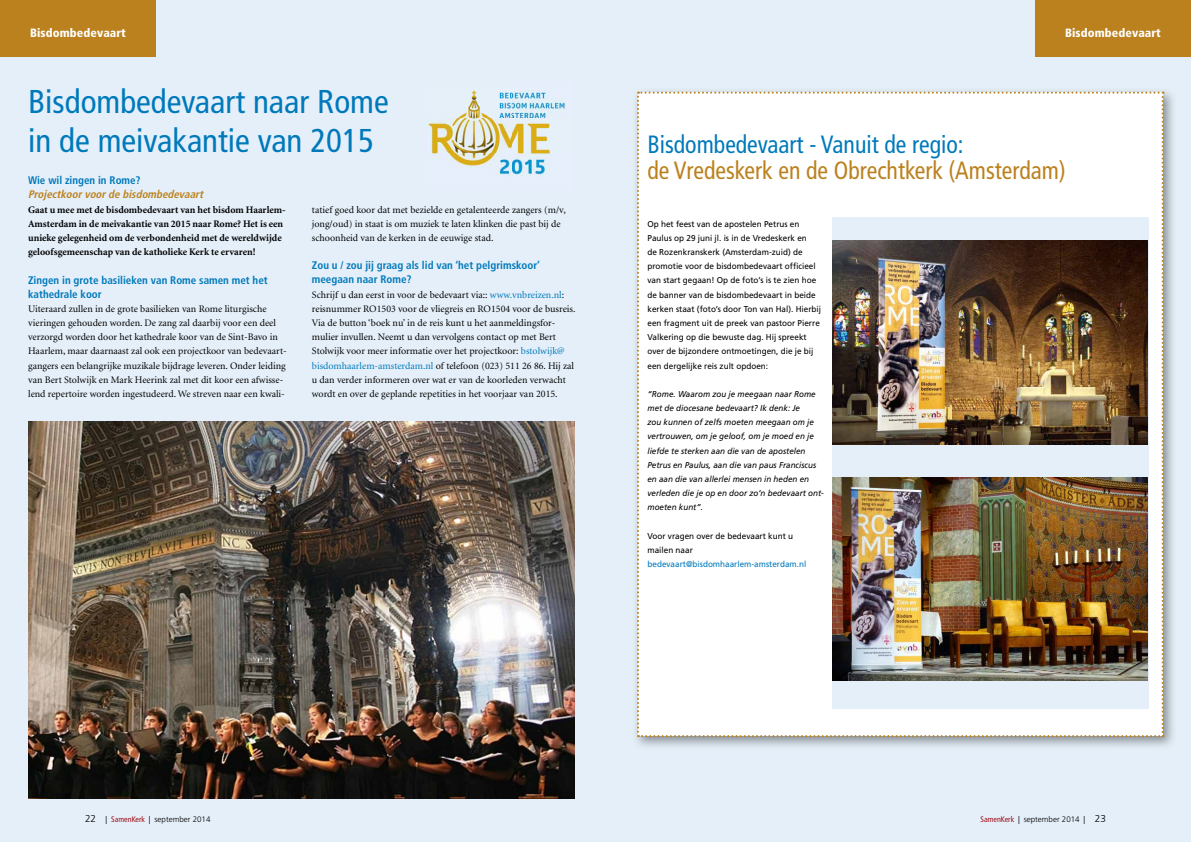
<style>
.page{position:relative;width:1191px;height:842px;background:#e5eff9}
.page>*{position:absolute;margin:0;border:0;box-sizing:border-box;transform-origin:0 0}
.t1{font:condensed 33px/39.6px "Frutiger";color:#0079bb}
.t2{font:condensed 25px "Frutiger";color:#bb811e;scale:.95 1}
.t3{font:condensed 25px "Frutiger";color:#0079bb;scale:.95 1}
.t4{font:900 condensed 12px "Frutiger";letter-spacing:.01em;color:#fff}
.t5{font:700 condensed 11px/14.2px "Frutiger";color:#0079bb}
.t6{font:italic 700 condensed 11px "Frutiger";color:#bb811e}
.t7{font:10px/14.2px "Minion";color:#000}
.t8{font:700 10px/14.2px "Minion";color:#000}
.t9{font:8.5px/14.2px "Frutiger";color:#000;scale:.96 1}
.t10{font:italic 8.5px/14.2px "Frutiger";color:#000;scale:.95 1}
.t11{font:8.5px "Frutiger";color:#0079bb;scale:.96 1}
.t12{font:300 8px "Frutiger";color:#000}
.s1{color:#0079bb}
.s2{font-size:10px}
.s3{font-weight:400;font-stretch:condensed}
.s4{font-weight:400;font-stretch:condensed;color:#a0111c}
</style>
<div class="page">
<div style="left:1035px;top:0;width:156px;height:57px;background:#bb811e"></div>
<img style="left:425px;top:90px;width:141px;height:87px">
<img style="left:636px;top:91px;width:537px;height:656px">
<div style="left:637px;top:92px;width:526px;height:645px;background:#fff"></div>
<div style="left:831px;top:218px;width:317px;height:491px;background:#e5eff9"></div>
<div style="left:0;top:0;width:156px;height:57px;background:#bb811e"></div>
<img style="left:29px;top:421px;width:546px;height:377px">
<img style="left:832px;top:241px;width:315px;height:203px">
<img style="left:832px;top:477px;width:315px;height:203px">
<p class="t4" style="left:30px;top:26px;width:97px">Bisdombedevaart</p>
<p class="t4" style="left:65px;top:26px;width:27px">Item</p>
<h1 class="t1" style="left:28px;top:82px;width:362px">Bisdombedevaart naar Rome in de meivakantie van 2015</h1>
<p class="t5" style="left:28px;top:173px;width:114px">Wie wil zingen in Rome?</p>
<p class="t6" style="left:28px;top:188px;width:179px">Projectkoorvoorde bisdombedevaart</p>
<p class="t8" style="left:28px;top:203px;width:259px">Gaat u mee met de bisdombedevaart van het bisdom Haarlem-Amsterdam in de meivakantie van 2015 naar Rome? Het is een unieke gelegenheid om de verbondenheid met de wereldwijde geloofsgemeenschap van de katholieke Kerk te ervaren!</p>
<p class="t5" style="left:28px;top:273px;width:241px">Zingen in grote basilieken van Rome samen met het kathedrale koor</p>
<p class="t7" style="left:28px;top:302px;width:260px">Uiteraard zullen in de grote basilieken van Rome liturgische vieringen gehouden worden. De zang zal daarbij voor een deel verzorgd worden door het kathedrale koor van de Sint-Bavo in Haarlem, maar daarnaast zal ook een projectkoor van bedevaart&shy;gangers een belangrijke muzikale bijdrage leveren. Onder leiding van Bert Stolwijk en Mark Heerink zal met dit koor een afwisse&shy;lend repertoire worden ingestudeerd. We streven naar een kwali-</p>
<p class="t7" style="left:312px;top:203px;width:255px">tatief goed koor dat met bezielde en getalenteerde zangers (m/v, jong/oud) in staat is om muziek te laten klinken die past bij de schoonheid van de kerken in de eeuwige stad.</p>
<p class="t5" style="left:312px;top:258px;width:230px">Zou u / zou jij graag als lid van ‘het pelgrimskoor’ meegaan naar Rome?</p>
<p class="t7" style="left:312px;top:288px;width:265px">Schrijf u dan eerst in voor de bedevaart via:: <span class="s1">www.vnbreizen.nl</span>: reisnummer RO1503 voor de vliegreis en RO1504 voor de busreis.<br>Via de button ‘boek nu’ in de reis kunt u het aanmeldingsfor&shy;mulier invullen. Neemt u dan vervolgens contact op met Bert Stolwijk voor meer informatie over het projectkoor: <span class="s1">bstolwijk@ bisdomhaarlem-amsterdam.nl</span> of telefoon (023) 511 26 86. Hij zal u dan verder informeren over wat er van de koorleden verwacht wordt en over de geplande repetities in het voorjaar van 2015.</p>
<p class="t4" style="left:1065px;top:26px;width:97px">Bisdombedevaart</p>
<h2 class="t3" style="left:647px;top:129px;width:334px">Bisdombedevaart - Vanuit de regio:</h2>
<h2 class="t2" style="left:647px;top:155px;width:441px">de Vredeskerk en de Obrechtkerk (Amsterdam)</h2>
<p class="t9" style="left:647px;top:217px;width:182px">Op het feest van de apostelen Petrus en Paulus op 29 juni jl. is in de Vredeskerk en<br>de Rozenkranskerk (Amsterdam-zuid) de promotie voor de bisdombedevaart officieel van start gegaan! Op de foto’s is te zien hoe de banner van de bisdombedevaart in beide kerken staat (foto’s door Ton van Hal). Hierbij een fragment uit de preek van pastoor Pierre Valkering op die bewuste dag. Hij spreekt over de bijzondere ontmoetingen, die je bij een dergelijke reis zult opdoen:</p>
<p class="t10" style="left:647px;top:387px;width:187px">“Rome. Waarom zou je meegaan naar Rome met de diocesane bedevaart? Ik denk: Je<br>zou kunnen of zelfs moeten meegaan om je vertrouwen, om je geloof, om je moed en je liefde te sterken aan die van de apostelen Petrus en Paulus, aan die van paus Franciscus en aan die van allerlei mensen in heden en verleden die je op en door zo’n bedevaart ont&shy;moeten kunt”.</p>
<p class="t9" style="left:647px;top:529px;width:153px">Voor vragen over de bedevaart kunt u mailen naar</p>
<p class="t11" style="left:647px;top:559px;width:167px">bedevaart@bisdomhaarlem-amsterdam.nl</p>
<p class="t12" style="left:85px;top:815px;width:127px"><span class="s2">22</span> <span class="s3">|</span> <span class="s4">SamenKerk</span> <span class="s3">|</span> september 2014</p>
<p class="t12" style="left:980px;top:815px;width:127px"><span class="s4">SamenKerk</span> <span class="s3">|</span> september 2014 <span class="s3">|</span> <span class="s2">23</span></p>
</div>
